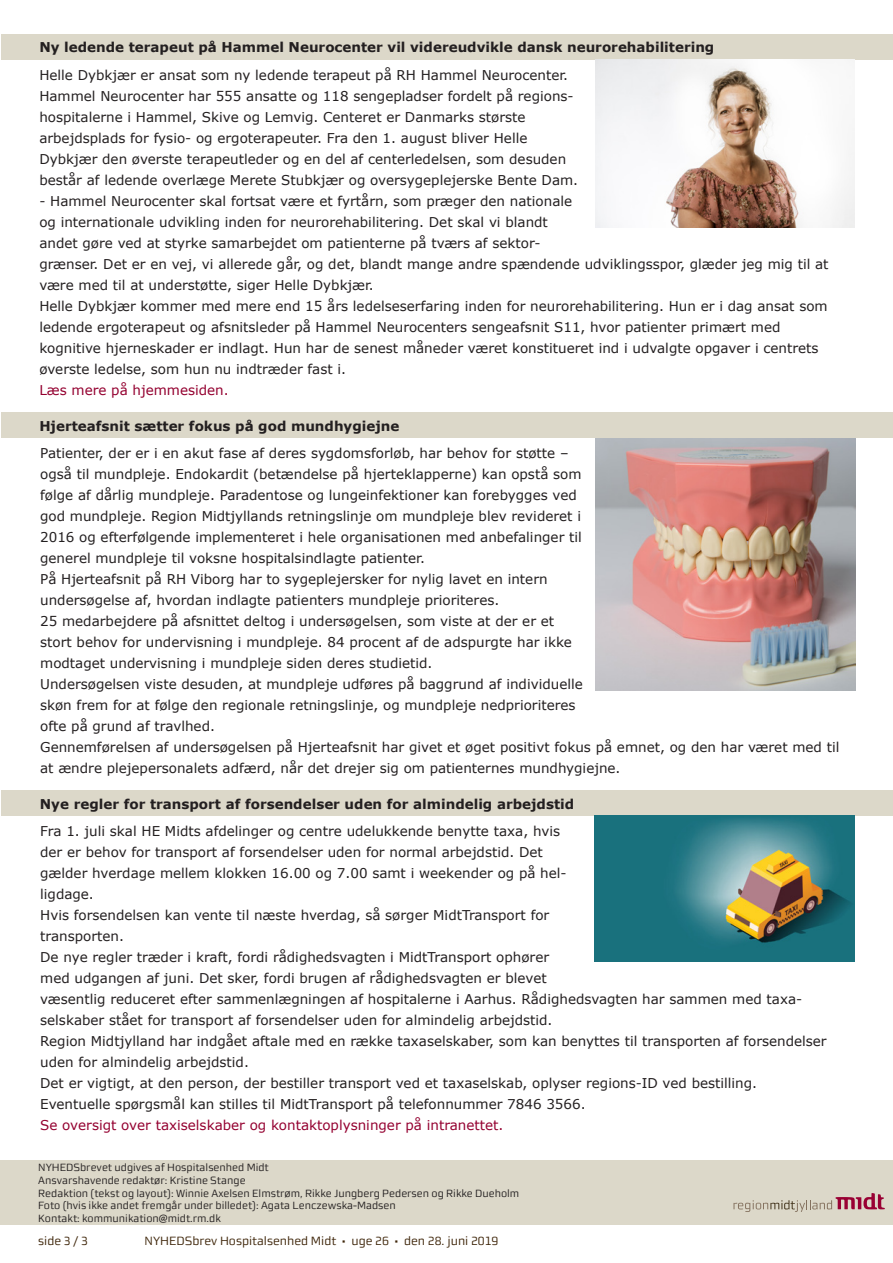
<style>
.page{position:relative;width:893px;height:1263px;background:#fff}
.page>*{position:absolute;margin:0;border:0;box-sizing:border-box;transform-origin:0 0}
.brod{font:13.5px/21px "Verdana";color:#231f20}
.overskrift{font:700 13.5px "Verdana";color:#231f20}
.brod-2{font:13.5px "Verdana";color:#940130}
.t1{font:12px "midtsans";color:#3d2408}
.t2{font:10.5px "midtsans";color:#231f20}
</style>
<div class="page">
<div style="left:0;top:1160px;width:893px;height:64px;background:#dcd8c9"></div>
<svg style="left:733px;top:1193px;width:152px;height:19px"></svg>
<div style="left:1px;top:34px;width:892px;height:26px;background:#dcd8c9"></div>
<div style="left:1px;top:413px;width:892px;height:25px;background:#dcd8c9"></div>
<img style="left:596px;top:438px;width:259px;height:252px">
<img style="left:596px;top:60px;width:258px;height:168px">
<div style="left:2px;top:790px;width:891px;height:26px;background:#dcd8c9"></div>
<img style="left:595px;top:816px;width:260px;height:145px">
<p class="overskrift" style="left:39px;top:38px;width:676px">Ny ledende terapeut på Hammel Neurocenter vil videreudvikle dansk neurorehabilitering</p>
<p class="brod" style="left:39px;top:65px;width:536px">Helle Dybkjær er ansat som ny ledende terapeut på RH Hammel Neurocenter.<br>Hammel Neurocenter har 555 ansatte og 118 sengepladser fordelt på regions&shy;hospitalerne i Hammel, Skive og Lemvig. Centeret er Danmarks største</p>
<p class="brod" style="left:39px;top:128px;width:490px">arbejdsplads for fysio- og ergoterapeuter. Fra den 1. august bliver Helle</p>
<p class="brod" style="left:39px;top:149px;width:540px">Dybkjær den øverste terapeutleder og en del af centerledelsen, som desuden består af ledende overlæge Merete Stubkjær og oversygeplejerske Bente Dam.</p>
<p class="brod" style="left:39px;top:191px;width:534px">- Hammel Neurocenter skal fortsat være et fyrtårn, som præger den nationale og internationale udvikling inden for neurorehabilitering. Det skal vi blandt</p>
<p class="brod" style="left:39px;top:233px;width:503px">andet gøre ved at styrke samarbejdet om patienterne på tværs af sektor-</p>
<p class="brod" style="left:39px;top:254px;width:791px">grænser. Det er en vej, vi allerede går, og det, blandt mange andre spændende udviklingsspor, glæder jeg mig til at være med til at understøtte, siger Helle Dybkjær.</p>
<p class="brod" style="left:39px;top:296px;width:790px">Helle Dybkjær kommer med mere end 15 års ledelseserfaring inden for neurorehabilitering. Hun er i dag ansat som ledende ergoterapeut og afsnitsleder på Hammel Neurocenters sengeafsnit S11, hvor patienter primært med</p>
<p class="brod" style="left:39px;top:338px;width:781px">kognitive hjerneskader er indlagt. Hun har de senest måneder været konstitueret ind i udvalgte opgaver i centrets øverste ledelse, som hun nu indtræder fast i.</p>
<p class="brod-2" style="left:39px;top:381px;width:191px">Læs mere på hjemmesiden.</p>
<p class="overskrift" style="left:39px;top:417px;width:362px">Hjerteafsnit sætter fokus på god mundhygiejne</p>
<p class="brod" style="left:40px;top:443px;width:543px">Patienter, der er i en akut fase af deres sygdomsforløb, har behov for støtte – også til mundpleje. Endokardit (betændelse på hjerteklapperne) kan opstå som følge af dårlig mundpleje. Paradentose og lungeinfektioner kan forebygges ved god mundpleje. Region Midtjyllands retningslinje om mundpleje blev revideret i 2016 og efterfølgende implementeret i hele organisationen med anbefalinger til generel mundpleje til voksne hospitalsindlagte patienter.</p>
<p class="brod" style="left:40px;top:569px;width:509px">På Hjerteafsnit på RH Viborg har to sygeplejersker for nylig lavet en intern</p>
<p class="brod" style="left:40px;top:590px;width:461px">undersøgelse af, hvordan indlagte patienters mundpleje prioriteres.</p>
<p class="brod" style="left:40px;top:611px;width:533px">25 medarbejdere på afsnittet deltog i undersøgelsen, som viste at der er et stort behov for undervisning i mundpleje. 84 procent af de adspurgte har ikke modtaget undervisning i mundpleje siden deres studietid.</p>
<p class="brod" style="left:40px;top:674px;width:544px">Undersøgelsen viste desuden, at mundpleje udføres på baggrund af individuelle skøn frem for at følge den regionale retningslinje, og mundpleje nedprioriteres ofte på grund af travlhed.</p>
<p class="brod" style="left:40px;top:737px;width:801px">Gennemførelsen af undersøgelsen på Hjerteafsnit har givet et øget positivt fokus på emnet, og den har været med til at ændre plejepersonalets adfærd, når det drejer sig om patienternes mundhygiejne.</p>
<p class="overskrift" style="left:40px;top:794px;width:536px">Nye regler for transport af forsendelser uden for almindelig arbejdstid</p>
<p class="brod" style="left:40px;top:821px;width:528px">Fra 1. juli skal HE Midts afdelinger og centre udelukkende benytte taxa, hvis der er behov for transport af forsendelser uden for normal arbejdstid. Det gælder hverdage mellem klokken 16.00 og 7.00 samt i weekender og på hel&shy;ligdage.</p>
<p class="brod" style="left:40px;top:905px;width:511px">Hvis forsendelsen kan vente til næste hverdag, så sørger MidtTransport for transporten.</p>
<p class="brod" style="left:40px;top:947px;width:510px">De nye regler træder i kraft, fordi rådighedsvagten i MidtTransport ophører med udgangen af juni. Det sker, fordi brugen af rådighedsvagten er blevet</p>
<p class="brod" style="left:40px;top:989px;width:764px">væsentlig reduceret efter sammenlægningen af hospitalerne i Aarhus. Rådighedsvagten har sammen med taxa-</p>
<p class="brod" style="left:40px;top:1010px;width:514px">selskaber stået for transport af forsendelser uden for almindelig arbejdstid.</p>
<p class="brod" style="left:40px;top:1031px;width:788px">Region Midtjylland har indgået aftale med en række taxaselskaber, som kan benyttes til transporten af forsendelser uden for almindelig arbejdstid.</p>
<p class="brod" style="left:40px;top:1073px;width:718px">Det er vigtigt, at den person, der bestiller transport ved et taxaselskab, oplyser regions-ID ved bestilling.</p>
<p class="brod" style="left:40px;top:1094px;width:547px">Eventuelle spørgsmål kan stilles til MidtTransport på telefonnummer 7846 3566.</p>
<p class="brod-2" style="left:40px;top:1116px;width:465px">Se oversigt over taxiselskaber og kontaktoplysninger på intranettet.</p>
<p class="t2" style="left:38px;top:1162px;width:232px">NYHEDSbrevet udgives af Hospitalsenhed Midt</p>
<p class="t2" style="left:38px;top:1174px;width:209px">Ansvarshavende redaktør: Kristine Stange</p>
<p class="t2" style="left:38px;top:1187px;width:483px">Redaktion (tekst og layout): Winnie Axelsen Elmstrøm, Rikke Jungberg Pedersen og Rikke Dueholm</p>
<p class="t2" style="left:38px;top:1199px;width:359px">Foto (hvis ikke andet fremgår under billedet): Agata Lenczewska-Madsen</p>
<p class="t2" style="left:38px;top:1212px;width:184px">Kontakt: kommunikation@midt.rm.dk</p>
<p class="t1" style="left:38px;top:1234px;width:51px">side 3 / 3</p>
<p class="t1" style="left:145px;top:1234px;width:355px">NYHEDSbrev Hospitalsenhed Midt • uge 26 • den 28. juni 2019</p>
</div>
